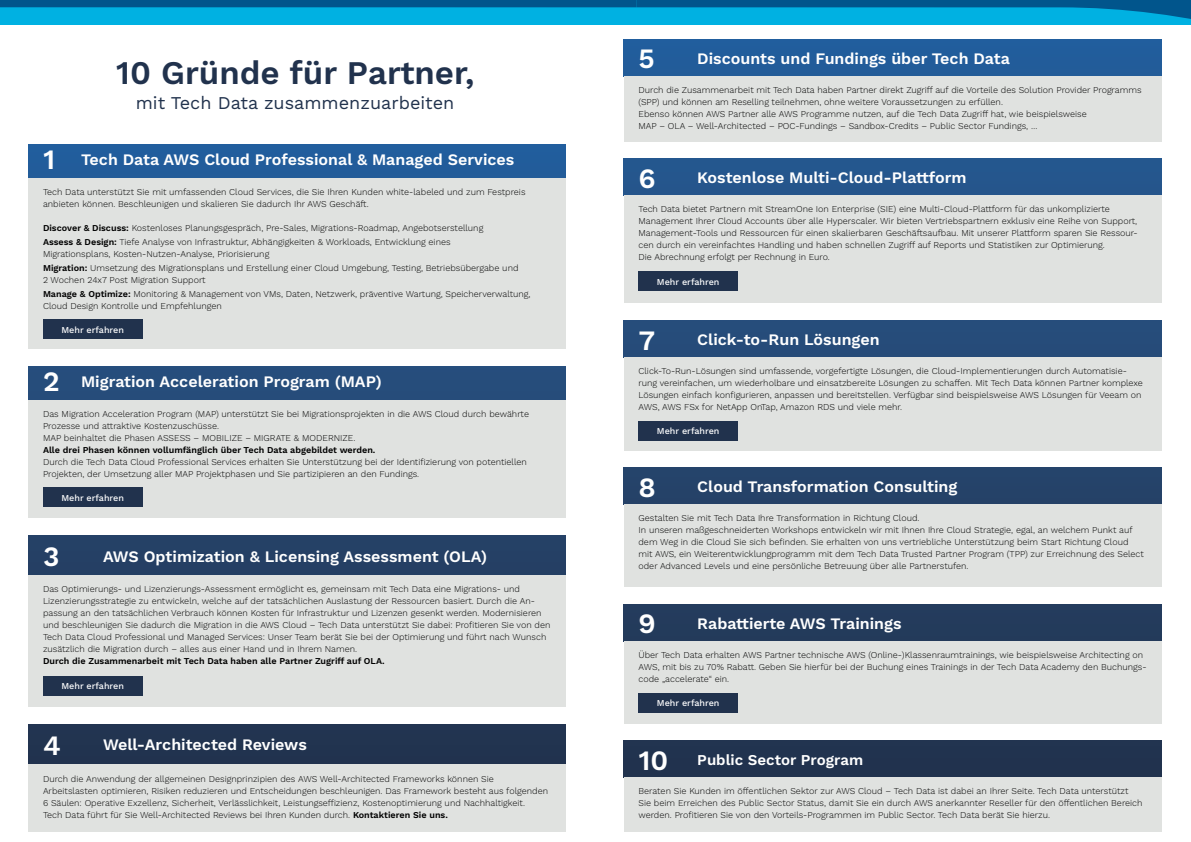
<style>
.page{position:relative;width:1191px;height:842px;background:#fff}
.page>*{position:absolute;margin:0;border:0;box-sizing:border-box;transform-origin:0 0}
.t1{font:600 33px "Work Sans";color:#21324d}
.t2{font:600 28px "Work Sans";color:#fff}
.t3{font:18px "Work Sans";color:#21324d}
.t4{font:600 16px "Work Sans";color:#fff}
.t5{font:600 15px "Work Sans";color:#fff}
.t6{font:300 9px/12px "Work Sans";color:#000}
.t7{font:600 9px "Work Sans";color:#000}
.t8{font:500 9px "Work Sans";color:#fff}
.s1{font-size:28px}
.s2{font-weight:600}
</style>
<div class="page">
<div style="left:28px;top:144px;width:538px;height:40px;background:#215d9b"></div>
<div style="left:28px;top:366px;width:538px;height:40px;background:#264d7b"></div>
<div style="left:28px;top:536px;width:538px;height:39px;background:#254065"></div>
<div style="left:28px;top:724px;width:538px;height:40px;background:#223450"></div>
<div style="left:28px;top:179px;width:538px;height:170px;background:#e0e2e0"></div>
<div style="left:28px;top:400px;width:538px;height:118px;background:#e0e2e0"></div>
<div style="left:28px;top:575px;width:538px;height:132px;background:#e0e2e0"></div>
<div style="left:28px;top:764px;width:538px;height:68px;background:#e0e2e0"></div>
<div style="left:623px;top:39px;width:538px;height:37px;background:#225c9b"></div>
<div style="left:623px;top:159px;width:538px;height:37px;background:#25568d"></div>
<div style="left:623px;top:321px;width:538px;height:36px;background:#264c7a"></div>
<div style="left:623px;top:468px;width:538px;height:37px;background:#254269"></div>
<div style="left:623px;top:604px;width:538px;height:37px;background:#243b5c"></div>
<div style="left:623px;top:741px;width:538px;height:37px;background:#21324e"></div>
<div style="left:623px;top:76px;width:538px;height:66px;background:#e0e2e0"></div>
<div style="left:623px;top:196px;width:538px;height:107px;background:#e0e2e0"></div>
<div style="left:623px;top:357px;width:538px;height:93px;background:#e0e2e0"></div>
<div style="left:623px;top:505px;width:538px;height:82px;background:#e0e2e0"></div>
<div style="left:623px;top:641px;width:538px;height:82px;background:#e0e2e0"></div>
<div style="left:623px;top:778px;width:538px;height:54px;background:#e0e2e0"></div>
<div style="left:0;top:0;width:1191px;height:24px;background:#00b1e2"></div>
<div style="left:0;top:0;width:636px;height:7px;background:#01558c"></div>
<svg style="left:636px;top:0;width:555px;height:25px"></svg>
<div style="left:43px;top:320px;width:99px;height:19px;background:#21324d"></div>
<div style="left:43px;top:487px;width:99px;height:20px;background:#21324d"></div>
<div style="left:43px;top:676px;width:99px;height:19px;background:#21324d"></div>
<div style="left:638px;top:272px;width:100px;height:19px;background:#21324d"></div>
<div style="left:638px;top:421px;width:100px;height:19px;background:#21324d"></div>
<div style="left:638px;top:693px;width:100px;height:19px;background:#21324d"></div>
<h1 class="t1" style="left:116px;top:53px;width:360px">10 Gründe für Partner,</h1>
<h3 class="t3" style="left:136px;top:92px;width:320px">mit Tech Data zusammenzuarbeiten</h3>
<h3 class="t4" style="left:43px;top:150px;width:473px"><span class="s1">1</span> Tech Data AWS Cloud Professional &amp; Managed Services</h3>
<p class="t6" style="left:43px;top:186px;width:484px">Tech Data unterstützt Sie mit umfassenden Cloud Services, die Sie Ihren Kunden white-labeled und zum Festpreis anbieten können. Beschleunigen und skalieren Sie dadurch Ihr AWS Geschäft.</p>
<p class="t6" style="left:43px;top:221px;width:442px;line-height:14px"><span class="s2">Discover &amp; Discuss:</span> Kostenloses Planungsgespräch, Pre-Sales, Migrations-Roadmap, Angebotserstellung<br><span class="s2">Assess &amp; Design:</span> Tiefe Analyse von Infrastruktur, Abhängigkeiten &amp; Workloads, Entwicklung eines</p>
<p class="t6" style="left:43px;top:247px;width:477px;line-height:14px">Migrationsplans, Kosten-Nutzen-Analyse, Priorisierung<br><span class="s2">Migration:</span> Umsetzung des Migrationsplans und Erstellung einer Cloud Umgebung, Testing, Betriebsübergabe und</p>
<p class="t6" style="left:43px;top:273px;width:489px;line-height:14px">2 Wochen 24x7 Post Migration Support<br><span class="s2">Manage &amp; Optimize:</span> Monitoring &amp; Management von VMs, Daten, Netzwerk, präventive Wartung, Speicherverwaltung,</p>
<p class="t6" style="left:43px;top:300px;width:180px">Cloud Design Kontrolle und Empfehlungen</p>
<p class="t8" style="left:61px;top:324px;width:64px">Mehr erfahren</p>
<h2 class="t2" style="left:43px;top:365px;width:18px">2</h2>
<h3 class="t4" style="left:81px;top:372px;width:302px">Migration Acceleration Program (MAP)</h3>
<p class="t6" style="left:43px;top:408px;width:487px">Das Migration Acceleration Program (MAP) unterstützt Sie bei Migrationsprojekten in die AWS Cloud durch bewährte<br>Prozesse und attraktive Kostenzuschüsse.<br>MAP beinhaltet die Phasen ASSESS – MOBILIZE – MIGRATE &amp; MODERNIZE.</p>
<p class="t7" style="left:43px;top:445px;width:334px">Alle drei Phasen können vollumfänglich über Tech Data abgebildet werden.</p>
<p class="t6" style="left:43px;top:456px;width:485px">Durch die Tech Data Cloud Professional Services erhalten Sie Unterstützung bei der Identifizierung von potentiellen<br>Projekten, der Umsetzung aller MAP Projektphasen und Sie partizipieren an den Fundings.</p>
<p class="t8" style="left:61px;top:492px;width:64px">Mehr erfahren</p>
<h2 class="t2" style="left:43px;top:540px;width:18px">3</h2>
<h3 class="t4" style="left:103px;top:547px;width:386px">AWS Optimization &amp; Licensing Assessment (OLA)</h3>
<p class="t6" style="left:43px;top:583px;width:509px">Das Optimierungs- und Lizenzierungs-Assessment ermöglicht es, gemeinsam mit Tech Data eine Migrations- und Lizenzierungsstrategie zu entwickeln, welche auf der tatsächlichen Auslastung der Ressourcen basiert. Durch die An&shy;passung an den tatsächlichen Verbrauch können Kosten für Infrastruktur und Lizenzen gesenkt werden. Modernisieren und beschleunigen Sie dadurch die Migration in die AWS Cloud – Tech Data unterstützt Sie dabei: Profitieren Sie von den Tech Data Cloud Professional und Managed Services: Unser Team berät Sie bei der Optimierung und führt nach Wunsch zusätzlich die Migration durch – alles aus einer Hand und in Ihrem Namen.</p>
<p class="t7" style="left:43px;top:656px;width:343px">Durch die Zusammenarbeit mit Tech Data haben alle Partner Zugriff auf OLA.</p>
<p class="t8" style="left:61px;top:681px;width:64px">Mehr erfahren</p>
<h2 class="t2" style="left:43px;top:729px;width:19px">4</h2>
<h3 class="t4" style="left:103px;top:735px;width:205px">Well-Architected Reviews</h3>
<p class="t6" style="left:43px;top:773px;width:506px">Durch die Anwendung der allgemeinen Designprinzipien des AWS Well-Architected Frameworks können Sie Arbeitslasten optimieren, Risiken reduzieren und Entscheidungen beschleunigen. Das Framework besteht aus folgenden 6 Säulen: Operative Exzellenz, Sicherheit, Verlässlichkeit, Leistungseffizienz, Kostenoptimierung und Nachhaltigkeit.<br>Tech Data führt für Sie Well-Architected Reviews bei Ihren Kunden durch. <span class="s2">Kontaktieren Sie uns.</span></p>
<h2 class="t2" style="left:638px;top:42px;width:18px">5</h2>
<h3 class="t4" style="left:697px;top:49px;width:314px">Discounts und Fundings über Tech Data</h3>
<p class="t6" style="left:638px;top:84px;width:504px">Durch die Zusammenarbeit mit Tech Data haben Partner direkt Zugriff auf die Vorteile des Solution Provider Programms (SPP) und können am Reselling teilnehmen, ohne weitere Voraussetzungen zu erfüllen.<br>Ebenso können AWS Partner alle AWS Programme nutzen, auf die Tech Data Zugriff hat, wie beispielsweise<br>MAP – OLA – Well-Architected – POC-Fundings – Sandbox-Credits – Public Sector Fundings, …</p>
<h2 class="t2" style="left:638px;top:162px;width:19px">6</h2>
<h3 class="t4" style="left:697px;top:169px;width:271px">Kostenlose Multi-Cloud-Plattform</h3>
<p class="t6" style="left:638px;top:204px;width:501px">Tech Data bietet Partnern mit StreamOne Ion Enterprise (SIE) eine Multi-Cloud-Plattform für das unkomplizierte Management Ihrer Cloud Accounts über alle Hyperscaler. Wir bieten Vertriebspartnern exklusiv eine Reihe von Support, Management-Tools und Ressourcen für einen skalierbaren Geschäftsaufbau. Mit unserer Plattform sparen Sie Ressour&shy;cen durch ein vereinfachtes Handling und haben schnellen Zugriff auf Reports und Statistiken zur Optimierung.<br>Die Abrechnung erfolgt per Rechnung in Euro.</p>
<p class="t8" style="left:657px;top:276px;width:64px">Mehr erfahren</p>
<h2 class="t2" style="left:638px;top:324px;width:18px">7</h2>
<h3 class="t4" style="left:697px;top:330px;width:184px">Click-to-Run Lösungen</h3>
<p class="t6" style="left:638px;top:365px;width:506px">Click-To-Run-Lösungen sind umfassende, vorgefertigte Lösungen, die Cloud-Implementierungen durch Automatisie&shy;rung vereinfachen, um wiederholbare und einsatzbereite Lösungen zu schaffen. Mit Tech Data können Partner komplexe Lösungen einfach konfigurieren, anpassen und bereitstellen. Verfügbar sind beispielsweise AWS Lösungen für Veeam on AWS, AWS FSx for NetApp OnTap, Amazon RDS und viele mehr.</p>
<p class="t8" style="left:657px;top:426px;width:64px">Mehr erfahren</p>
<h2 class="t2" style="left:638px;top:471px;width:19px">8</h2>
<h3 class="t4" style="left:697px;top:478px;width:262px">Cloud Transformation Consulting</h3>
<p class="t6" style="left:638px;top:513px;width:507px">Gestalten Sie mit Tech Data Ihre Transformation in Richtung Cloud.<br>In unseren maßgeschneiderten Workshops entwickeln wir mit Ihnen Ihre Cloud Strategie, egal, an welchem Punkt auf dem Weg in die Cloud Sie sich befinden. Sie erhalten von uns vertriebliche Unterstützung beim Start Richtung Cloud mit AWS, ein Weiterentwicklungprogramm mit dem Tech Data Trusted Partner Program (TPP) zur Erreichnung des Select oder Advanced Levels und eine persönliche Betreuung über alle Partnerstufen.</p>
<h2 class="t2" style="left:638px;top:607px;width:19px">9</h2>
<h3 class="t4" style="left:697px;top:614px;width:206px">Rabattierte AWS Trainings</h3>
<p class="t6" style="left:638px;top:649px;width:509px">Über Tech Data erhalten AWS Partner technische AWS (Online-)Klassenraumtrainings, wie beispielsweise Architecting on<br>AWS, mit bis zu 70% Rabatt. Geben Sie hierfür bei der Buchung eines Trainings in der Tech Data Academy den Buchungs&shy;code „accelerate“ ein.</p>
<p class="t8" style="left:657px;top:698px;width:64px">Mehr erfahren</p>
<h2 class="t2" style="left:638px;top:744px;width:31px">10</h2>
<h3 class="t5" style="left:697px;top:751px;width:167px">Public Sector Program</h3>
<p class="t6" style="left:638px;top:785px;width:505px">Beraten Sie Kunden im öffentlichen Sektor zur AWS Cloud – Tech Data ist dabei an Ihrer Seite. Tech Data unterstützt<br>Sie beim Erreichen des Public Sector Status, damit Sie ein durch AWS anerkannter Reseller für den öffentlichen Bereich werden. Profitieren Sie von den Vorteils-Programmen im Public Sector. Tech Data berät Sie hierzu.</p>
</div>
